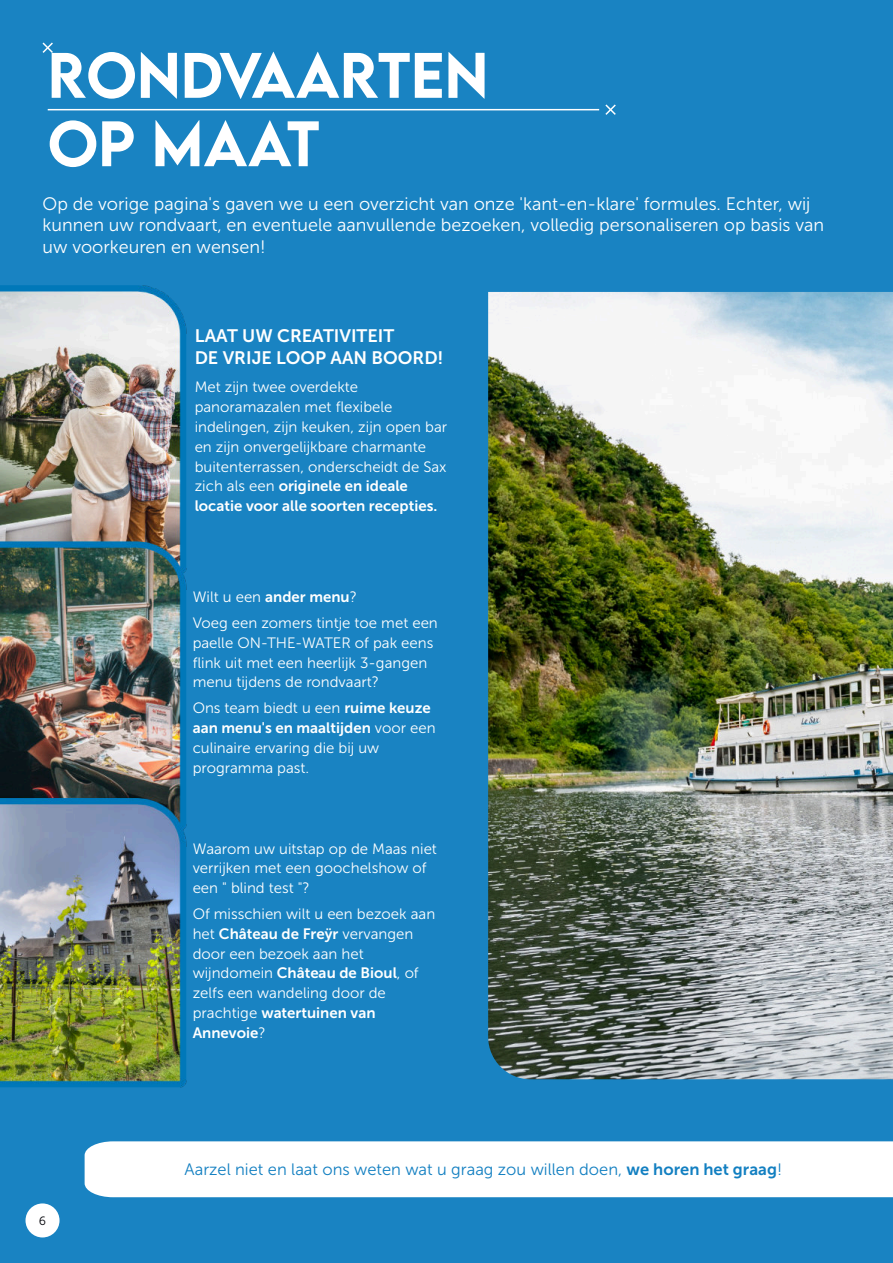
<style>
.page{position:relative;width:893px;height:1263px;background:#1983c2}
.page>*{position:absolute;margin:0;border:0;box-sizing:border-box;transform-origin:0 0}
.t1{font:500 57px/68.4px "LEMONMILK";color:#fff}
.t2{font:18px/21.6px "Museo Sans 300";color:#fff}
.t3{font:18px/21.6px "Museo Sans 700";color:#fff}
.t4{font:16.5px "Museo Sans 300";color:#127fc1}
.t5{font:15px/19.8px "Museo Sans 300";color:#fff}
.t6{font:15px/19.8px "Museo Sans 700";color:#fff}
.t7{font:12px "Museo 300";color:#000208}
.s1{font-family:"Museo Sans 300"}
.s2{font-family:"Museo Sans 700"}
</style>
<div class="page">
<hr style="left:48px;top:109px;width:551px;height:1px;background:#fff">
<svg style="left:605px;top:104px;width:11px;height:11px"></svg>
<svg style="left:43px;top:43px;width:10px;height:10px"></svg>
<img style="left:488px;top:292px;width:405px;height:787px">
<img style="left:0;top:285px;width:187px;height:802px">
<div style="left:85px;top:1141px;width:808px;height:56px;background:#fff"></div>
<div style="left:26px;top:1203px;width:34px;height:34px;background:#fff;border-radius:50%"></div>
<h1 class="t1" style="left:48px;top:40px;width:442px">RONDVAARTEN<br>OP MAAT</h1>
<p class="t2" style="left:43px;top:194px;width:783px">Op de vorige pagina's gaven we u een overzicht van onze 'kant-en-klare' formules. Echter, wij kunnen uw rondvaart, en eventuele aanvullende bezoeken, volledig personaliseren op basis van uw voorkeuren en wensen!</p>
<p class="t3" style="left:195px;top:327px;width:250px">LAAT UW CREATIVITEIT<br>DE VRIJE LOOP AAN BOORD!</p>
<p class="t5" style="left:195px;top:379px;width:254px">Met zijn twee overdekte panoramazalen met flexibele indelingen, zijn keuken, zijn open bar en zijn onvergelijkbare charmante buitenterrassen, onderscheidt de Sax</p>
<p class="t6" style="left:195px;top:478px;width:244px"><span class="s1">zich als een</span> originele en ideale locatie voor alle soorten recepties.</p>
<p class="t5" style="left:193px;top:585px;width:247px;line-height:25.8px">Wilt u een <span class="s2">ander menu</span>?<br>Voeg een zomers tintje toe met een</p>
<p class="t5" style="left:193px;top:634px;width:242px">paelle ON-THE-WATER of pak eens flink uit met een heerlijk 3-gangen menu tijdens de rondvaart?</p>
<p class="t5" style="left:193px;top:699px;width:240px">Ons team biedt u een <span class="s2">ruime keuze</span></p>
<p class="t6" style="left:193px;top:719px;width:244px">aan menu's en maaltijden <span class="s1">voor een</span></p>
<p class="t5" style="left:193px;top:739px;width:188px">culinaire ervaring die bij uw programma past.</p>
<p class="t5" style="left:193px;top:840px;width:246px">Waarom uw uitstap op de Maas niet verrijken met een goochelshow of een " blind test "?</p>
<p class="t5" style="left:193px;top:905px;width:244px">Of misschien wilt u een bezoek aan</p>
<p class="t6" style="left:193px;top:925px;width:222px"><span class="s1">het</span> Château de Freÿr <span class="s1">vervangen</span></p>
<p class="t5" style="left:193px;top:945px;width:173px">door een bezoek aan het</p>
<p class="t6" style="left:193px;top:965px;width:228px"><span class="s1">wijndomein</span> Château de Bioul<span class="s1">, of</span></p>
<p class="t5" style="left:193px;top:984px;width:195px">zelfs een wandeling door de</p>
<p class="t6" style="left:193px;top:1004px;width:184px"><span class="s1">prachtige</span> watertuinen van<br>Annevoie<span class="s1">?</span></p>
<p class="t7" style="left:39px;top:1216px;width:8px">6</p>
<p class="t4" style="left:185px;top:1163px;width:599px">Aarzel niet en laat ons weten wat u graag zou willen doen, <span class="s2">we horen het graag</span>!</p>
</div>
